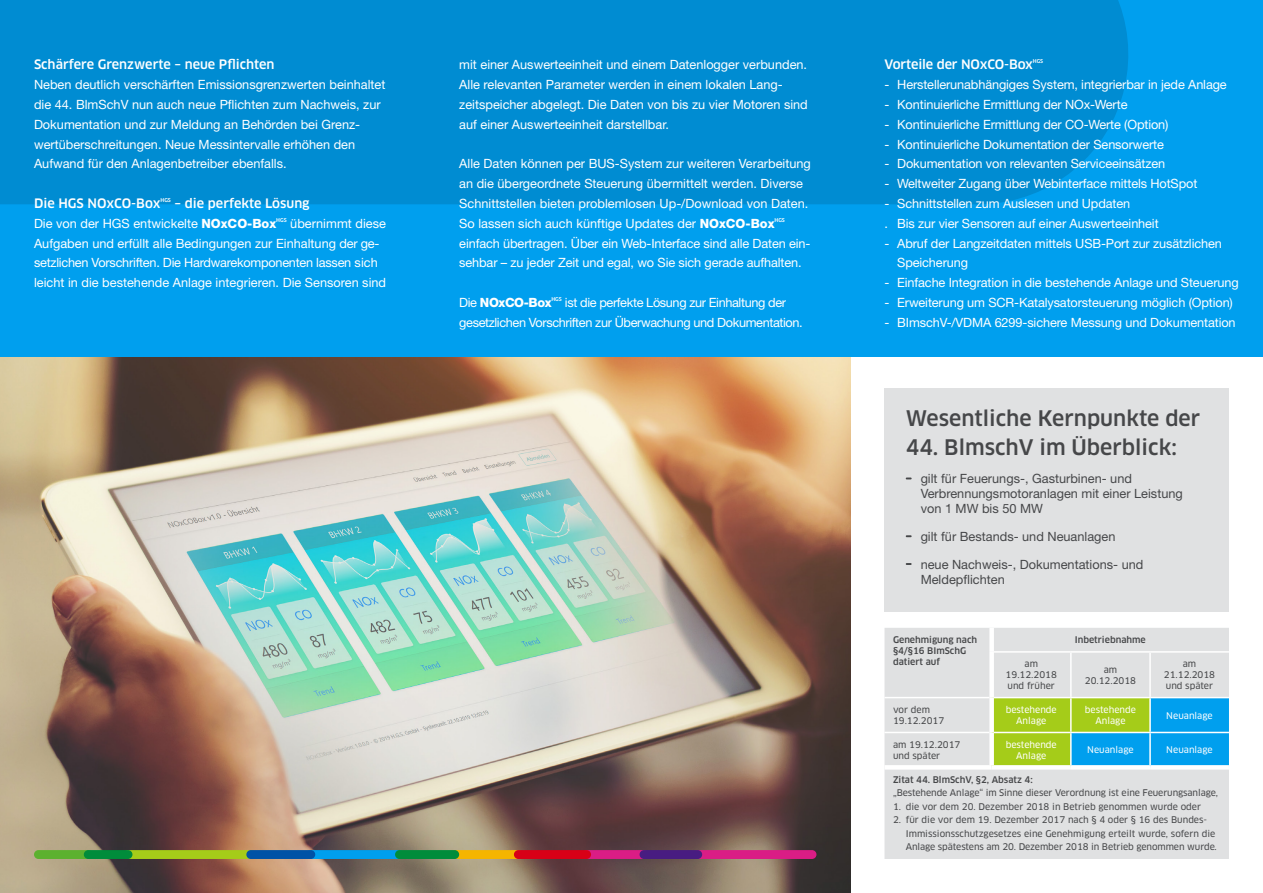
<style>
.page{position:relative;width:1263px;height:893px;background:#fff}
.page>*{position:absolute;margin:0;border:0;box-sizing:border-box;transform-origin:0 0}
.t1{font:500 21px "Clan OT";color:#464749}
.t2{font:12.75px/19.8px "Helvetica Neue LT Std";letter-spacing:-.01em;color:#fff}
.t3{font:12.75px/15px "Helvetica Neue LT Std";color:#464749}
.t4{font:12.75px/19.8px "Helvetica Neue LT Std";letter-spacing:-.03em;color:#fff}
.t5{font:500 12.75px "Clan OT";color:#fff}
.t6{font:800 12.75px "Helvetica Neue LT Std";letter-spacing:-.03em;color:#fff}
.t7{font:9px/10.8px "Clan OT News";color:#464749;text-align:center}
.t8{font:500 9px/10.8px "Clan OT";color:#464749}
.t9{font:9px/10.8px "Clan OT News";color:#fff;text-align:center}
.t10{font:500 5.25px "Clan OT";color:#fff}
.s1{font-weight:800}
.s2{font-weight:400}
</style>
<div class="page">
<img style="left:0;top:356px;width:851px;height:537px">
<div style="left:693px;top:850px;width:123px;height:9px;background:#da1d85;border-radius:4px"></div>
<div style="left:582px;top:850px;width:66px;height:9px;background:#da1d85;border-radius:4px"></div>
<div style="left:450px;top:850px;width:73px;height:9px;background:#f5b500;border-radius:4px"></div>
<div style="left:514px;top:850px;width:77px;height:9px;background:#d80017;border-radius:4px"></div>
<div style="left:306px;top:850px;width:98px;height:9px;background:#009fee;border-radius:4px"></div>
<div style="left:124px;top:850px;width:131px;height:9px;background:#a5cc19;border-radius:4px"></div>
<div style="left:34px;top:850px;width:59px;height:9px;background:#5cb12f;border-radius:4px"></div>
<div style="left:395px;top:850px;width:64px;height:9px;background:#008c3b;border-radius:4px"></div>
<div style="left:246px;top:850px;width:69px;height:9px;background:#0052a6;border-radius:4px"></div>
<div style="left:84px;top:850px;width:48px;height:9px;background:#008c3b;border-radius:4px"></div>
<div style="left:639px;top:850px;width:63px;height:9px;background:#481c81;border-radius:4px"></div>
<div style="left:0;top:0;width:1263px;height:356px;background:#009fee"></div>
<div style="left:0;top:0;width:978px;height:204px;background:#008cd2"></div>
<div style="left:884px;top:388px;width:345px;height:223px;background:#e0e1e2"></div>
<svg style="left:906px;top:477px;width:6px;height:2px"></svg>
<svg style="left:906px;top:535px;width:6px;height:2px"></svg>
<svg style="left:906px;top:563px;width:6px;height:2px"></svg>
<div style="left:884px;top:628px;width:345px;height:231px;background:#e0e1e2"></div>
<svg style="left:994px;top:698px;width:235px;height:67px;background:#55b684"></svg>
<hr style="left:994px;top:651px;width:77px;height:2px;background:#fff">
<hr style="left:1071px;top:651px;width:79px;height:2px;background:#fff">
<hr style="left:1070px;top:653px;width:2px;height:44px;background:#fff">
<hr style="left:1150px;top:651px;width:79px;height:2px;background:#fff">
<hr style="left:1149px;top:653px;width:2px;height:44px;background:#fff">
<hr style="left:884px;top:697px;width:105px;height:1px;background:#fff">
<hr style="left:994px;top:697px;width:77px;height:1px;background:#fff">
<hr style="left:1071px;top:697px;width:79px;height:1px;background:#fff">
<hr style="left:1070px;top:698px;width:2px;height:34px;background:#fff">
<hr style="left:1150px;top:697px;width:79px;height:1px;background:#fff">
<hr style="left:1149px;top:698px;width:2px;height:34px;background:#fff">
<hr style="left:884px;top:732px;width:105px;height:1px;background:#fff">
<hr style="left:994px;top:732px;width:77px;height:1px;background:#fff">
<hr style="left:1071px;top:732px;width:79px;height:1px;background:#fff">
<hr style="left:1070px;top:733px;width:2px;height:32px;background:#fff">
<hr style="left:1150px;top:732px;width:79px;height:1px;background:#fff">
<hr style="left:1149px;top:733px;width:2px;height:32px;background:#fff">
<div style="left:989px;top:628px;width:5px;height:24px;background:#fff"></div>
<div style="left:989px;top:652px;width:5px;height:46px;background:#fff"></div>
<div style="left:989px;top:698px;width:5px;height:34px;background:#fff"></div>
<div style="left:989px;top:732px;width:5px;height:33px;background:#fff"></div>
<div style="left:884px;top:765px;width:108px;height:5px;background:#fff"></div>
<div style="left:992px;top:765px;width:79px;height:5px;background:#fff"></div>
<div style="left:1071px;top:765px;width:79px;height:5px;background:#fff"></div>
<div style="left:1150px;top:765px;width:79px;height:5px;background:#fff"></div>
<p class="t5" style="left:34px;top:57px;width:242px">Schärfere Grenzwerte – neue Pflichten</p>
<p class="t2" style="left:34px;top:74px;width:353px">Neben deutlich verschärften Emissionsgrenzwerten beinhaltet die 44. BlmSchV nun auch neue Pflichten zum Nachweis, zur Dokumentation und zur Meldung an Behörden bei Grenz&shy;wertüberschreitungen. Neue Messintervalle erhöhen den Aufwand für den Anlagenbetreiber ebenfalls.</p>
<p class="t5" style="left:34px;top:196px;width:128px">Die HGS NOxCO-Box</p>
<p class="t10" style="left:161px;top:197px;width:12px">HGS</p>
<p class="t5" style="left:175px;top:196px;width:137px">– die perfekte Lösung</p>
<p class="t2" style="left:34px;top:213px;width:244px">Die von der HGS entwickelte <span class="s1">NOxCO-Box</span></p>
<p class="t10" style="left:276px;top:217px;width:12px">HGS</p>
<p class="t2" style="left:34px;top:213px;width:354px;text-indent:256px">übernimmt diese Aufgaben und erfüllt alle Bedingungen zur Einhaltung der ge&shy;setzlichen Vorschriften. Die Hardwarekomponenten lassen sich leicht in die bestehende Anlage integrieren. Die Sensoren sind</p>
<p class="t2" style="left:459px;top:55px;width:350px">mit einer Auswerteeinheit und einem Datenlogger verbunden.<br>Alle relevanten Parameter werden in einem lokalen Lang&shy;zeitspeicher abgelegt. Die Daten von bis zu vier Motoren sind auf einer Auswerteeinheit darstellbar.</p>
<p class="t2" style="left:459px;top:154px;width:353px">Alle Daten können per BUS-System zur weiteren Verarbeitung an die übergeordnete Steuerung übermittelt werden. Diverse Schnittstellen bieten problemlosen Up-/Download von Daten.<br>So lassen sich auch künftige Updates der <span class="s1">NOxCO-Box</span></p>
<p class="t10" style="left:774px;top:217px;width:12px">HGS</p>
<p class="t2" style="left:459px;top:233px;width:353px">einfach übertragen. Über ein Web-Interface sind alle Daten ein&shy;sehbar – zu jeder Zeit und egal, wo Sie sich gerade aufhalten.</p>
<p class="t6" style="left:459px;top:295px;width:94px"><span class="s2">Die</span> NOxCO-Box</p>
<p class="t10" style="left:551px;top:296px;width:12px">HGS</p>
<p class="t4" style="left:459px;top:292px;width:345px;text-indent:106px">ist die perfekte Lösung zur Einhaltung der gesetzlichen Vorschriften zur Überwachung und Dokumentation.</p>
<p class="t5" style="left:884px;top:57px;width:150px">Vorteile der NOxCO-Box</p>
<p class="t10" style="left:1033px;top:58px;width:12px">HGS</p>
<p class="t2" style="left:884px;top:74px;width:344px">- Herstellerunabhängiges System, integrierbar in jede Anlage</p>
<p class="t2" style="left:884px;top:94px;width:244px">- Kontinuierliche Ermittlung der NOx-Werte</p>
<p class="t2" style="left:884px;top:114px;width:285px">- Kontinuierliche Ermittlung der CO-Werte (Option)</p>
<p class="t2" style="left:884px;top:134px;width:281px">- Kontinuierliche Dokumentation der Sensorwerte</p>
<p class="t2" style="left:884px;top:154px;width:282px">- Dokumentation von relevanten Serviceeinsätzen</p>
<p class="t2" style="left:884px;top:173px;width:314px">- Weltweiter Zugang über Webinterface mittels HotSpot</p>
<p class="t2" style="left:884px;top:193px;width:276px">- Schnittstellen zum Auslesen und Updaten<br>. Bis zur vier Sensoren auf einer Auswerteeinheit</p>
<p class="t2" style="left:897px;top:233px;width:326px;text-indent:-13px">- Abruf der Langzeitdaten mittels USB-Port zur zusätzlichen<br>Speicherung</p>
<p class="t2" style="left:884px;top:273px;width:356px">- Einfache Integration in die bestehende Anlage und Steuerung</p>
<p class="t2" style="left:884px;top:292px;width:350px">- Erweiterung um SCR-Katalysatorsteuerung möglich (Option)</p>
<p class="t2" style="left:884px;top:312px;width:353px">- BImschV-/VDMA 6299-sichere Messung und Dokumentation</p>
<h1 class="t1" style="left:906px;top:406px;width:296px">Wesentliche Kernpunkte der</h1>
<h1 class="t1" style="left:906px;top:435px;width:273px">44. BlmschV im Überblick:</h1>
<p class="t3" style="left:921px;top:471px;width:264px">gilt für Feuerungs-, Gasturbinen- und<br>Verbrennungsmotoranlagen mit einer Leistung von 1 MW bis 50 MW</p>
<p class="t3" style="left:921px;top:522px;width:224px;line-height:27.8px">gilt für Bestands- und Neuanlagen neue Nachweis-, Dokumentations- und</p>
<p class="t3" style="left:921px;top:571px;width:86px">Meldepflichten</p>
<p class="t8" style="left:893px;top:635px;width:86px">Genehmigung nach §4/§16 BImSchG datiert auf</p>
<p class="t8" style="left:1075px;top:635px;width:73px">Inbetriebnahme</p>
<p class="t7" style="left:1006px;top:659px;width:53px">am<br>19.12.2018 und früher</p>
<p class="t7" style="left:1085px;top:664px;width:53px">am<br>20.12.2018</p>
<p class="t7" style="left:1164px;top:659px;width:53px">am<br>21.12.2018 und später</p>
<p class="t7" style="left:893px;top:704px;width:53px;text-align:left">vor dem<br>19.12.2017</p>
<p class="t9" style="left:1006px;top:704px;width:53px">bestehende<br>Anlage</p>
<p class="t9" style="left:1085px;top:704px;width:53px">bestehende<br>Anlage</p>
<p class="t9" style="left:1166px;top:710px;width:48px">Neuanlage</p>
<p class="t7" style="left:893px;top:739px;width:69px;text-align:left">am 19.12.2017 und später</p>
<p class="t9" style="left:1006px;top:739px;width:53px">bestehende<br>Anlage</p>
<p class="t9" style="left:1087px;top:745px;width:48px">Neuanlage</p>
<p class="t9" style="left:1166px;top:745px;width:48px">Neuanlage</p>
<p class="t8" style="left:893px;top:774px;width:141px">Zitat 44. BlmSchV, §2, Absatz 4:</p>
<p class="t7" style="left:893px;top:788px;width:326px">„Bestehende Anlage“ im Sinne dieser Verordnung ist eine Feuerungsanlage,</p>
<p class="t7" style="left:893px;top:801px;width:310px">1. die vor dem 20. Dezember 2018 in Betrieb genommen wurde oder</p>
<p class="t7" style="left:906px;top:813px;width:313px;line-height:13.5px;text-align:left;text-indent:-13px">2. für die vor dem 19. Dezember 2017 nach § 4 oder § 16 des Bundes-<br>Immissionsschutzgesetzes eine Genehmigung erteilt wurde, sofern die<br>Anlage spätestens am 20. Dezember 2018 in Betrieb genommen wurde.</p>
</div>
